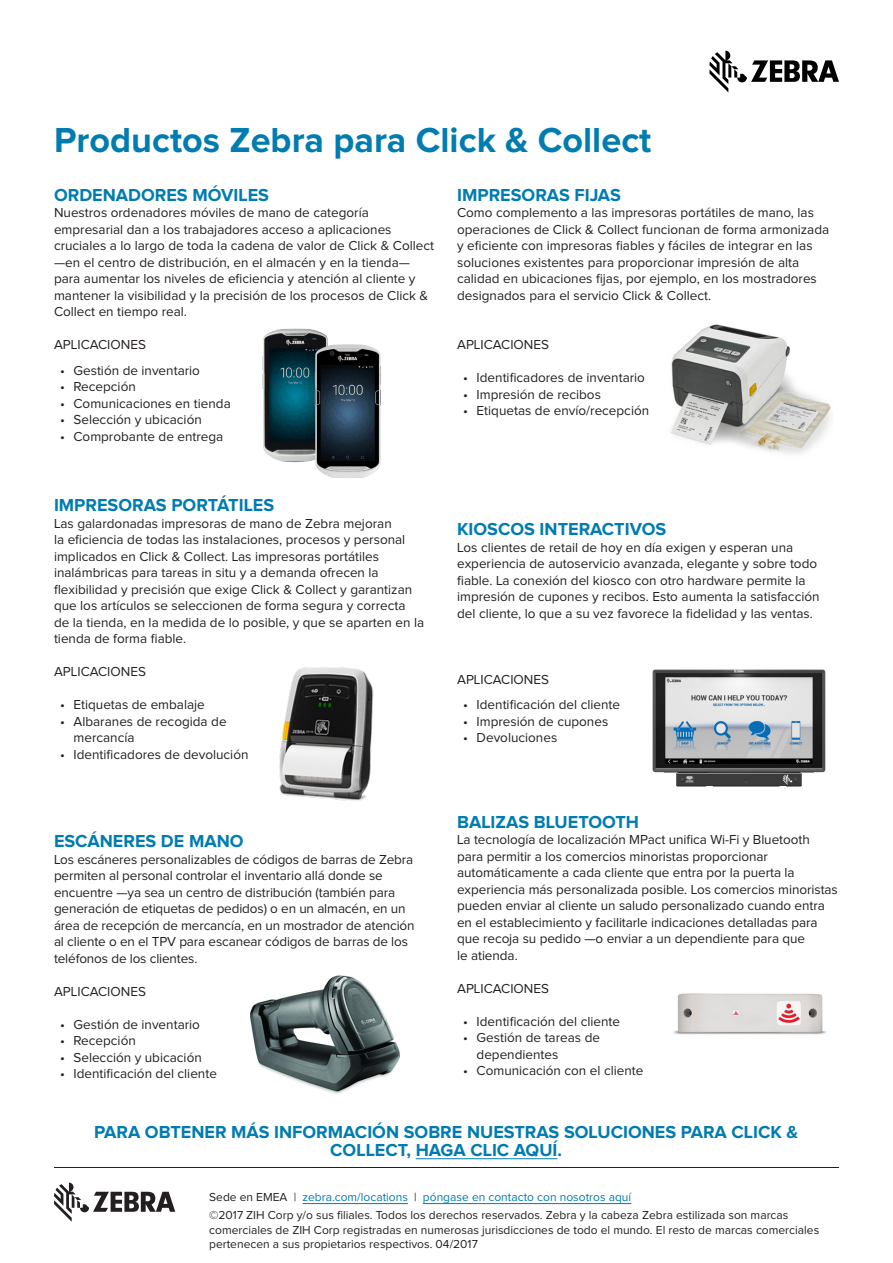
<style>
.page{position:relative;width:893px;height:1263px;background:#fff}
.page>*{position:absolute;margin:0;border:0;box-sizing:border-box;transform-origin:0 0}
.t1{font:700 36px "Proxima Nova";color:#007cb0}
.t2{font:700 18px/18px "Proxima Nova";color:#007cb1;text-align:center}
.t3{font:700 18px "Proxima Nova";color:#007cb0}
.t4{font:13.5px/16.5px "Proxima Nova";color:#231f20}
.t5{font:12px/14.4px "Proxima Nova";color:#231f20}
.t6{font:12px "Proxima Nova";color:#007cb0}
.s1{color:#231f20}
</style>
<div class="page">
<img style="left:262px;top:328px;width:119px;height:150px">
<img style="left:279px;top:667px;width:95px;height:134px">
<img style="left:250px;top:975px;width:150px;height:119px">
<img style="left:671px;top:324px;width:160px;height:130px">
<img style="left:652px;top:669px;width:174px;height:118px">
<img style="left:673px;top:993px;width:153px;height:42px">
<svg style="left:709px;top:51px;width:130px;height:41px"></svg>
<hr style="left:302px;top:1203px;width:106px;height:1px;background:#007cb0">
<hr style="left:423px;top:1203px;width:208px;height:1px;background:#007cb0">
<svg style="left:54px;top:1182px;width:121px;height:40px"></svg>
<hr style="left:54px;top:1167px;width:785px;height:1px;background:#231f20">
<hr style="left:416px;top:1158px;width:142px;height:1px;background:#007cb1">
<p class="t1" style="left:54px;top:124px;width:599px">Productos Zebra para Click &amp; Collect</p>
<p class="t3" style="left:54px;top:186px;width:216px">ORDENADORES MÓVILES</p>
<p class="t4" style="left:54px;top:205px;width:382px">Nuestros ordenadores móviles de mano de categoría empresarial dan a los trabajadores acceso a aplicaciones cruciales a lo largo de toda la cadena de valor de Click &amp; Collect —en el centro de distribución, en el almacén y en la tienda— para aumentar los niveles de eficiencia y atención al cliente y mantener la visibilidad y la precisión de los procesos de Click &amp; Collect en tiempo real.</p>
<p class="t4" style="left:54px;top:337px;width:93px">APLICACIONES</p>
<p class="t4" style="left:60px;top:362px;width:142px">• Gestión de inventario</p>
<p class="t4" style="left:60px;top:379px;width:77px">• Recepción</p>
<p class="t4" style="left:60px;top:395px;width:172px">• Comunicaciones en tienda</p>
<p class="t4" style="left:60px;top:412px;width:143px">• Selección y ubicación</p>
<p class="t4" style="left:60px;top:428px;width:165px">• Comprobante de entrega</p>
<p class="t2" style="left:54px;top:497px;width:222px">IMPRESORAS PORTÁTILES</p>
<p class="t4" style="left:54px;top:515px;width:372px">Las galardonadas impresoras de mano de Zebra mejoran<br>la eficiencia de todas las instalaciones, procesos y personal implicados en Click &amp; Collect. Las impresoras portátiles inalámbricas para tareas in situ y a demanda ofrecen la flexibilidad y precisión que exige Click &amp; Collect y garantizan que los artículos se seleccionen de forma segura y correcta de la tienda, en la medida de lo posible, y que se aparten en la tienda de forma fiable.</p>
<p class="t4" style="left:54px;top:664px;width:93px">APLICACIONES</p>
<p class="t4" style="left:60px;top:697px;width:146px">• Etiquetas de embalaje</p>
<p class="t4" style="left:74px;top:713px;width:155px;text-indent:-14px">• Albaranes de recogida de mercancía</p>
<p class="t4" style="left:60px;top:746px;width:190px">• Identificadores de devolución</p>
<p class="t2" style="left:54px;top:833px;width:191px">ESCÁNERES DE MANO</p>
<p class="t4" style="left:54px;top:851px;width:362px">Los escáneres personalizables de códigos de barras de Zebra permiten al personal controlar el inventario allá donde se encuentre —ya sea un centro de distribución (también para generación de etiquetas de pedidos) o en un almacén, en un área de recepción de mercancía, en un mostrador de atención al cliente o en el TPV para escanear códigos de barras de los teléfonos de los clientes.</p>
<p class="t4" style="left:54px;top:983px;width:93px">APLICACIONES</p>
<p class="t4" style="left:60px;top:1016px;width:142px">• Gestión de inventario</p>
<p class="t4" style="left:60px;top:1033px;width:77px">• Recepción</p>
<p class="t4" style="left:60px;top:1049px;width:143px">• Selección y ubicación</p>
<p class="t4" style="left:60px;top:1066px;width:158px">• Identificación del cliente</p>
<p class="t2" style="left:457px;top:186px;width:165px">IMPRESORAS FIJAS</p>
<p class="t4" style="left:457px;top:205px;width:374px">Como complemento a las impresoras portátiles de mano, las operaciones de Click &amp; Collect funcionan de forma armonizada y eficiente con impresoras fiables y fáciles de integrar en las soluciones existentes para proporcionar impresión de alta calidad en ubicaciones fijas, por ejemplo, en los mostradores designados para el servicio Click &amp; Collect.</p>
<p class="t4" style="left:457px;top:337px;width:93px">APLICACIONES</p>
<p class="t4" style="left:463px;top:370px;width:183px">• Identificadores de inventario</p>
<p class="t4" style="left:463px;top:386px;width:139px">• Impresión de recibos</p>
<p class="t4" style="left:463px;top:403px;width:188px">• Etiquetas de envío/recepción</p>
<p class="t2" style="left:457px;top:521px;width:211px">KIOSCOS INTERACTIVOS</p>
<p class="t4" style="left:457px;top:539px;width:364px">Los clientes de retail de hoy en día exigen y esperan una experiencia de autoservicio avanzada, elegante y sobre todo fiable. La conexión del kiosco con otro hardware permite la impresión de cupones y recibos. Esto aumenta la satisfacción del cliente, lo que a su vez favorece la fidelidad y las ventas.</p>
<p class="t4" style="left:457px;top:671px;width:93px">APLICACIONES</p>
<p class="t4" style="left:463px;top:697px;width:158px">• Identificación del cliente</p>
<p class="t4" style="left:463px;top:713px;width:147px">• Impresión de cupones</p>
<p class="t4" style="left:463px;top:730px;width:96px">• Devoluciones</p>
<p class="t2" style="left:457px;top:813px;width:183px">BALIZAS BLUETOOTH</p>
<p class="t4" style="left:457px;top:832px;width:382px">La tecnología de localización MPact unifica Wi-Fi y Bluetooth para permitir a los comercios minoristas proporcionar automáticamente a cada cliente que entra por la puerta la experiencia más personalizada posible. Los comercios minoristas pueden enviar al cliente un saludo personalizado cuando entra en el establecimiento y facilitarle indicaciones detalladas para que recoja su pedido —o enviar a un dependiente para que<br>le atienda.</p>
<p class="t4" style="left:457px;top:980px;width:93px">APLICACIONES</p>
<p class="t4" style="left:463px;top:1013px;width:158px">• Identificación del cliente</p>
<p class="t4" style="left:477px;top:1030px;width:125px;text-indent:-14px">• Gestión de tareas de dependientes</p>
<p class="t4" style="left:463px;top:1063px;width:182px">• Comunicación con el cliente</p>
<p class="t2" style="left:94px;top:1123px;width:705px">PARA OBTENER MÁS INFORMACIÓN SOBRE NUESTRAS SOLUCIONES PARA CLICK &amp;<br>COLLECT, HAGA CLIC AQUÍ.</p>
<p class="t6" style="left:209px;top:1191px;width:424px"><span class="s1">Sede en EMEA |</span> zebra.com/locations <span class="s1">|</span> póngase en contacto con nosotros aquí</p>
<p class="t5" style="left:209px;top:1208px;width:611px">©2017 ZIH Corp y/o sus filiales. Todos los derechos reservados. Zebra y la cabeza Zebra estilizada son marcas comerciales de ZIH Corp registradas en numerosas jurisdicciones de todo el mundo. El resto de marcas comerciales pertenecen a sus propietarios respectivos. 04/2017</p>
</div>
